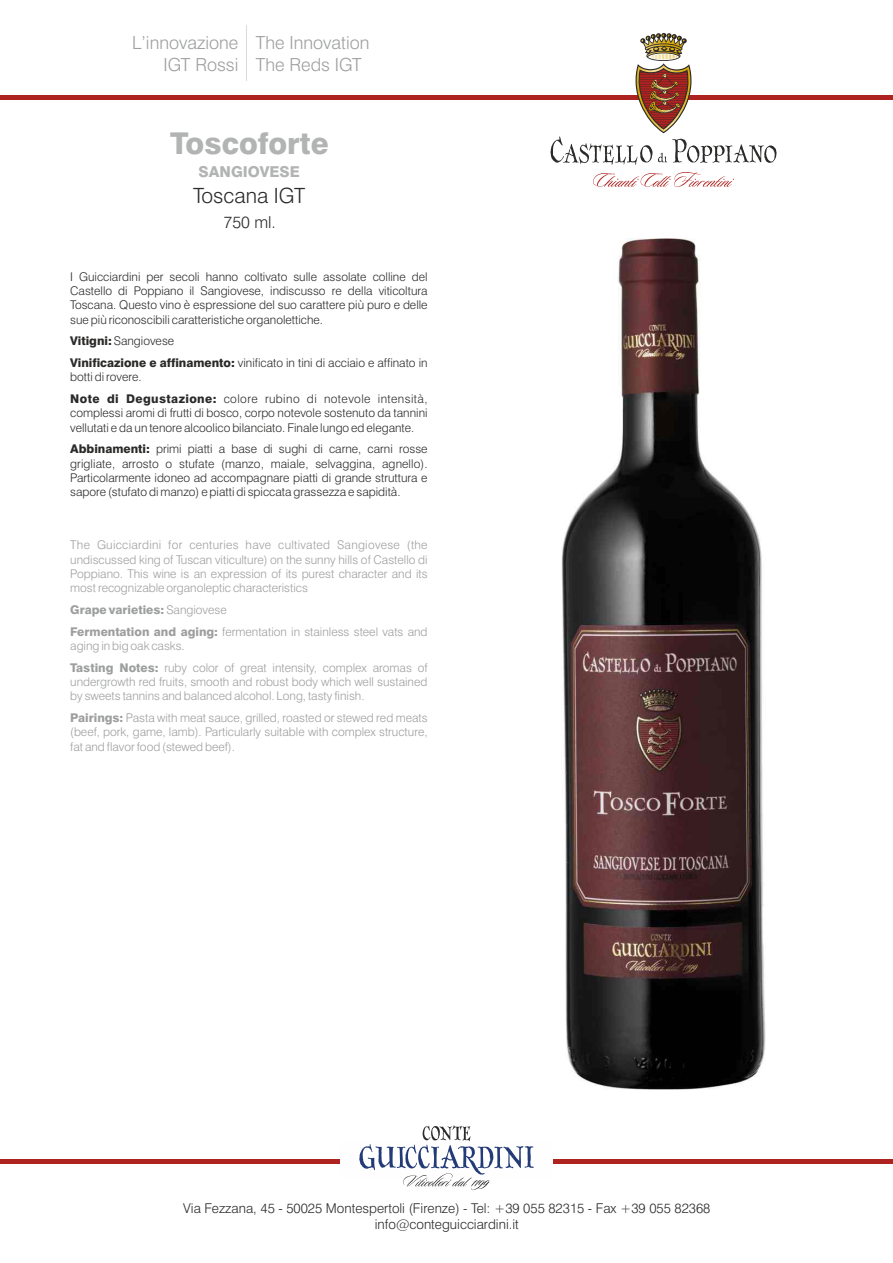
<style>
.page{position:relative;width:893px;height:1263px;background:#fff}
.page>*{position:absolute;margin:0;border:0;box-sizing:border-box;transform-origin:0 0}
.t1{font:800 30px "Swiss 721 BT";color:#b2b3b3}
.t2{font:300 21px "Swiss 721 BT";color:#2b2a29}
.t3{font:300 18px/21.6px "Swiss 721 BT";color:#9d9e9e;text-align:right}
.t4{font:300 16.5px "Swiss 721 BT";color:#2b2a29}
.t5{font:800 15px "Swiss 721 BT";color:#b2b3b3}
.t6{font:300 13.5px/16.2px "Swiss 721 BT";color:#2b2a29;text-align:center}
.t7{font:300 12px/14.4px "Swiss 721 BT";color:#2b2a29;text-align:justify}
.t8{font:300 12px/14.4px "Swiss 721 BT";color:#9d9e9e}
.t9{font:300 12px/21.6px "Swiss 721 BT";letter-spacing:.03em;color:#2b2a29}
.s1{font-weight:800}
</style>
<div class="page">
<hr style="left:0;top:96px;width:893px;height:4px;background:#ae2220">
<hr style="left:0;top:1159px;width:893px;height:4px;background:#ae2220">
<div style="left:340px;top:1141px;width:213px;height:38px;background:#fefefe"></div>
<svg style="left:359px;top:1125px;width:175px;height:65px"></svg>
<svg style="left:593px;top:172px;width:141px;height:15px"></svg>
<svg style="left:550px;top:33px;width:226px;height:132px"></svg>
<hr style="left:246px;top:26px;width:1px;height:55px;background:#d9dada">
<img style="left:562px;top:238px;width:203px;height:851px">
<h3 class="t3" style="left:132px;top:33px;width:108px">L’innovazione<br>IGT Rossi</h3>
<h3 class="t3" style="left:256px;top:33px;width:115px;text-align:left">The Innovation<br>The Reds IGT</h3>
<h1 class="t1" style="left:170px;top:131px;width:160px">Toscoforte</h1>
<p class="t5" style="left:199px;top:166px;width:103px">SANGIOVESE</p>
<h2 class="t2" style="left:193px;top:187px;width:114px">Toscana IGT</h2>
<h3 class="t4" style="left:224px;top:215px;width:54px">750 ml.</h3>
<p class="t7" style="left:70px;top:270px;width:359px">I Guicciardini per secoli hanno coltivato sulle assolate colline del Castello di Poppiano il Sangiovese, indiscusso re della viticoltura Toscana. Questo vino è espressione del suo carattere più puro e delle sue più riconoscibili caratteristiche organolettiche.</p>
<p class="t7" style="left:70px;top:331px;width:359px;line-height:21.6px"><span class="s1">Vitigni:</span> Sangiovese<br><span class="s1">Vinificazione e affinamento:</span> vinificato in tini di acciaio e affinato in</p>
<p class="t9" style="left:70px;top:367px;width:359px">botti di rovere.<br><span class="s1">Note di Degustazione:</span> colore rubino di notevole intensità,</p>
<p class="t7" style="left:70px;top:407px;width:359px">complessi aromi di frutti di bosco, corpo notevole sostenuto da tannini vellutati e da un tenore alcoolico bilanciato. Finale lungo ed elegante.</p>
<p class="t7" style="left:70px;top:443px;width:359px"><span class="s1">Abbinamenti:</span> primi piatti a base di sughi di carne, carni rosse grigliate, arrosto o stufate (manzo, maiale, selvaggina, agnello).<br>Particolarmente idoneo ad accompagnare piatti di grande struttura e sapore (stufato di manzo) e piatti di spiccata grassezza e sapidità.</p>
<p class="t8" style="left:70px;top:539px;width:359px;text-align:justify">The Guicciardini for centuries have cultivated Sangiovese (the undiscussed king of Tuscan viticulture) on the sunny hills of Castello di Poppiano. This wine is an expression of its purest character and its most recognizable organoleptic characteristics</p>
<p class="t8" style="left:70px;top:600px;width:359px;line-height:21.6px"><span class="s1">Grape varieties:</span> Sangiovese<br><span class="s1">Fermentation and aging:</span> fermentation in stainless steel vats and</p>
<p class="t8" style="left:70px;top:636px;width:359px;line-height:21.6px">aging in big oak casks.<br><span class="s1">Tasting Notes:</span> ruby color of great intensity, complex aromas of</p>
<p class="t8" style="left:70px;top:676px;width:359px">undergrowth red fruits, smooth and robust body which well sustained by sweets tannins and balanced alcohol. Long, tasty finish.</p>
<p class="t8" style="left:70px;top:711px;width:359px;text-align:justify"><span class="s1">Pairings:</span> Pasta with meat sauce, grilled, roasted or stewed red meats (beef, pork, game, lamb). Particularly suitable with complex structure, fat and flavor food (stewed beef).</p>
<p class="t6" style="left:183px;top:1201px;width:529px">Via Fezzana, 45 - 50025 Montespertoli (Firenze) - Tel: +39 055 82315 - Fax +39 055 82368 info@conteguicciardini.it</p>
</div>
